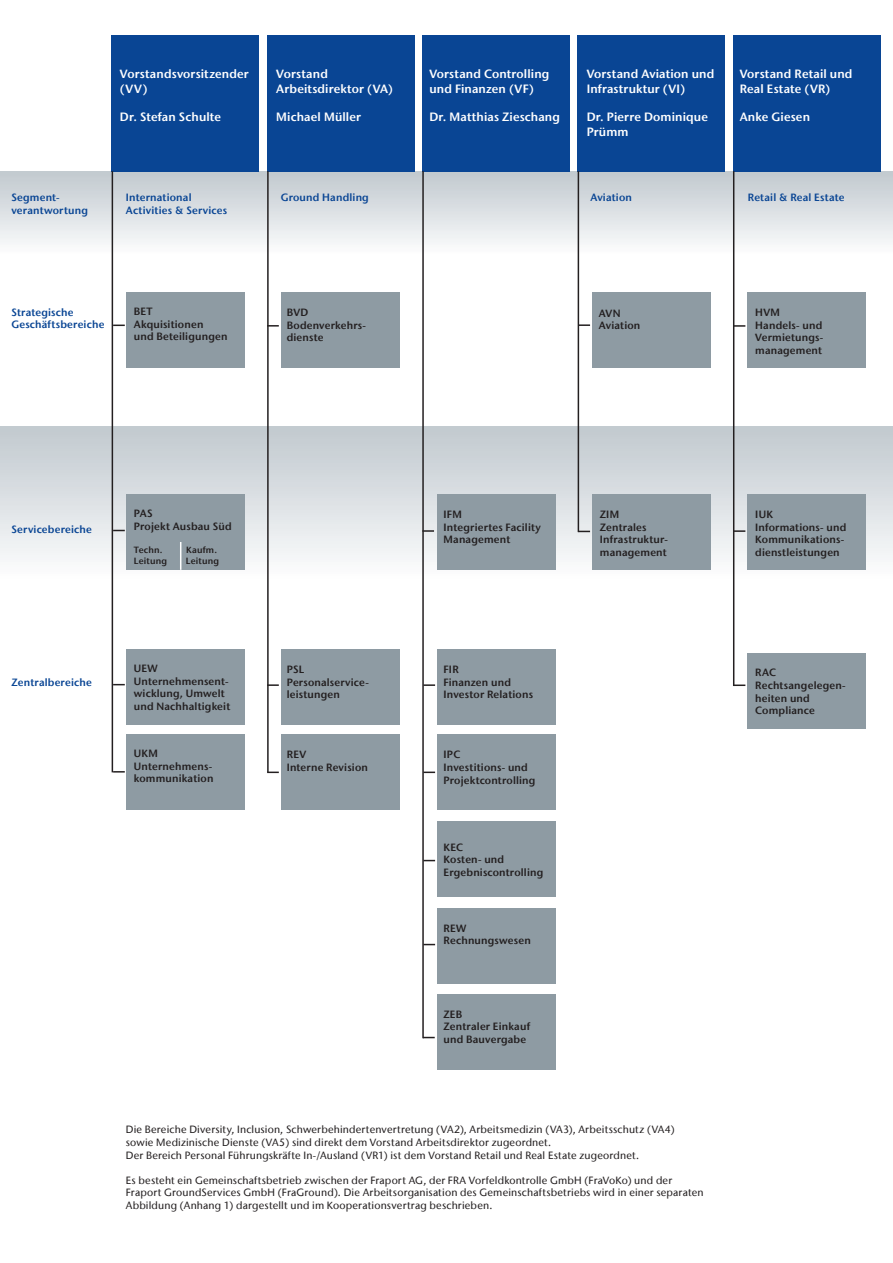
<style>
.page{position:relative;width:893px;height:1263px;background:#fff}
.page>*{position:absolute;margin:0;border:0;box-sizing:border-box;transform-origin:0 0}
.t1{font:600 12px/14.4px "Stone Sans Fraport II";letter-spacing:.01em;color:#fff}
.t2{font:600 10.5px/12.6px "Stone Sans Fraport II";letter-spacing:.015em;color:#231f20}
.t3{font:500 10.5px/12.6px "Stone Sans Fraport II";letter-spacing:.015em;color:#231f20}
.t4{font:600 10.5px/12.6px "Stone Sans Fraport II";letter-spacing:.015em;color:#094594}
.t5{font:600 9px "Stone Sans Fraport II";letter-spacing:.02em;color:#231f20}
</style>
<div class="page">
<div style="left:0;top:171px;width:893px;height:130px;background:linear-gradient(to bottom,#c7ced3,#fff)"></div>
<div style="left:0;top:426px;width:893px;height:238px;background:linear-gradient(to bottom,#c7ced3,#fff)"></div>
<div style="left:112px;top:35px;width:147px;height:136px;background:#094594"></div>
<div style="left:126px;top:292px;width:119px;height:76px;background:#8e9ba3"></div>
<div style="left:126px;top:494px;width:119px;height:76px;background:#8e9ba3"></div>
<div style="left:126px;top:649px;width:119px;height:76px;background:#8e9ba3"></div>
<div style="left:126px;top:735px;width:119px;height:75px;background:#8e9ba3"></div>
<div style="left:281px;top:292px;width:119px;height:76px;background:#8e9ba3"></div>
<div style="left:281px;top:649px;width:119px;height:76px;background:#8e9ba3"></div>
<div style="left:281px;top:735px;width:119px;height:75px;background:#8e9ba3"></div>
<div style="left:437px;top:494px;width:118px;height:76px;background:#8e9ba3"></div>
<div style="left:437px;top:649px;width:118px;height:76px;background:#8e9ba3"></div>
<div style="left:437px;top:735px;width:118px;height:75px;background:#8e9ba3"></div>
<div style="left:437px;top:908px;width:118px;height:75px;background:#8e9ba3"></div>
<div style="left:437px;top:821px;width:118px;height:75px;background:#8e9ba3"></div>
<div style="left:437px;top:994px;width:118px;height:75px;background:#8e9ba3"></div>
<div style="left:592px;top:292px;width:119px;height:76px;background:#8e9ba3"></div>
<div style="left:592px;top:494px;width:119px;height:76px;background:#8e9ba3"></div>
<div style="left:747px;top:292px;width:119px;height:76px;background:#8e9ba3"></div>
<div style="left:747px;top:494px;width:119px;height:76px;background:#8e9ba3"></div>
<div style="left:747px;top:653px;width:119px;height:75px;background:#8e9ba3"></div>
<div style="left:267px;top:35px;width:147px;height:136px;background:#094594"></div>
<div style="left:422px;top:35px;width:148px;height:136px;background:#094594"></div>
<div style="left:578px;top:35px;width:147px;height:136px;background:#094594"></div>
<div style="left:733px;top:35px;width:147px;height:136px;background:#094594"></div>
<hr style="left:112px;top:171px;width:1px;height:601px;background:#231f20">
<hr style="left:267px;top:171px;width:2px;height:601px;background:#231f20">
<hr style="left:422px;top:171px;width:2px;height:867px;background:#231f20">
<hr style="left:578px;top:171px;width:1px;height:361px;background:#231f20">
<hr style="left:733px;top:171px;width:1px;height:515px;background:#231f20">
<svg style="left:113px;top:325px;width:12px;height:1px"></svg>
<svg style="left:113px;top:530px;width:12px;height:1px"></svg>
<svg style="left:113px;top:684px;width:12px;height:1px"></svg>
<svg style="left:113px;top:771px;width:12px;height:1px"></svg>
<svg style="left:267px;top:325px;width:12px;height:2px"></svg>
<svg style="left:422px;top:530px;width:12px;height:2px"></svg>
<svg style="left:267px;top:684px;width:12px;height:2px"></svg>
<svg style="left:423px;top:684px;width:12px;height:2px"></svg>
<svg style="left:267px;top:771px;width:12px;height:2px"></svg>
<svg style="left:423px;top:771px;width:12px;height:2px"></svg>
<svg style="left:423px;top:944px;width:12px;height:1px"></svg>
<svg style="left:423px;top:860px;width:12px;height:1px"></svg>
<svg style="left:579px;top:324px;width:11px;height:2px"></svg>
<svg style="left:734px;top:325px;width:11px;height:2px"></svg>
<svg style="left:734px;top:530px;width:11px;height:2px"></svg>
<svg style="left:734px;top:684px;width:11px;height:2px"></svg>
<svg style="left:180px;top:542px;width:1px;height:28px"></svg>
<p class="t4" style="left:11px;top:191px;width:78px">Segment&shy;verantwortung</p>
<p class="t1" style="left:120px;top:67px;width:130px">Vorstandsvorsitzender (VV)</p>
<p class="t1" style="left:120px;top:110px;width:103px">Dr. Stefan Schulte</p>
<p class="t4" style="left:126px;top:191px;width:103px">International<br>Activities &amp; Services</p>
<p class="t1" style="left:276px;top:67px;width:118px">Vorstand<br>Arbeitsdirektor (VA)</p>
<p class="t1" style="left:276px;top:110px;width:86px">Michael Müller</p>
<p class="t1" style="left:429px;top:67px;width:122px">Vorstand Controlling und Finanzen (VF)</p>
<p class="t1" style="left:429px;top:110px;width:132px">Dr. Matthias Zieschang</p>
<p class="t1" style="left:587px;top:67px;width:129px">Vorstand Aviation und<br>Infrastruktur (VI)</p>
<p class="t1" style="left:587px;top:110px;width:123px">Dr. Pierre Dominique<br>Prümm</p>
<p class="t1" style="left:740px;top:67px;width:114px">Vorstand Retail und<br>Real Estate (VR)</p>
<p class="t1" style="left:740px;top:110px;width:72px">Anke Giesen</p>
<p class="t4" style="left:281px;top:191px;width:90px">Ground Handling</p>
<p class="t4" style="left:590px;top:191px;width:43px">Aviation</p>
<p class="t4" style="left:748px;top:191px;width:98px">Retail &amp; Real Estate</p>
<p class="t4" style="left:11px;top:306px;width:94px">Strategische<br>Geschäftsbereiche</p>
<p class="t2" style="left:134px;top:305px;width:95px">BET<br>Akquisitionen<br>und Beteiligungen</p>
<p class="t2" style="left:287px;top:306px;width:81px">BVD<br>Bodenverkehrs&shy;dienste</p>
<p class="t2" style="left:599px;top:307px;width:43px">AVN<br>Aviation</p>
<p class="t2" style="left:755px;top:306px;width:70px">HVM<br>Handels- und<br>Vermietungs&shy;management</p>
<p class="t4" style="left:11px;top:522px;width:82px">Servicebereiche</p>
<p class="t2" style="left:134px;top:507px;width:99px">PAS<br>Projekt Ausbau Süd</p>
<p class="t5" style="left:134px;top:544px;width:30px">Techn.</p>
<p class="t5" style="left:186px;top:544px;width:33px">Kaufm.</p>
<p class="t5" style="left:134px;top:555px;width:35px">Leitung</p>
<p class="t5" style="left:186px;top:555px;width:35px">Leitung</p>
<p class="t2" style="left:444px;top:508px;width:99px">IFM<br>Integriertes Facility<br>Management</p>
<p class="t2" style="left:600px;top:508px;width:70px">ZIM<br>Zentrales<br>Infrastruktur&shy;management</p>
<p class="t4" style="left:11px;top:675px;width:82px">Zentralbereiche</p>
<p class="t2" style="left:134px;top:662px;width:98px">UEW<br>Unternehmensent&shy;wicklung, Umwelt und Nachhaltigkeit</p>
<p class="t2" style="left:134px;top:747px;width:81px">UKM<br>Unternehmens&shy;kommunikation</p>
<p class="t2" style="left:287px;top:663px;width:84px">PSL<br>Personalservice&shy;leistungen</p>
<p class="t2" style="left:287px;top:748px;width:83px">REV<br>Interne Revision</p>
<p class="t2" style="left:444px;top:663px;width:91px">FIR<br>Finanzen und<br>Investor Relations</p>
<p class="t2" style="left:444px;top:748px;width:93px">IPC<br>Investitions- und<br>Projektcontrolling</p>
<p class="t2" style="left:444px;top:841px;width:101px">KEC<br>Kosten- und<br>Ergebniscontrolling</p>
<p class="t2" style="left:444px;top:921px;width:89px">REW<br>Rechnungswesen</p>
<p class="t2" style="left:444px;top:1007px;width:88px">ZEB<br>Zentraler Einkauf und Bauvergabe</p>
<p class="t3" style="left:126px;top:1123px;width:550px">Die Bereiche Diversity, Inclusion, Schwerbehindertenvertretung (VA2), Arbeitsmedizin (VA3), Arbeitsschutz (VA4) sowie Medizinische Dienste (VA5) sind direkt dem Vorstand Arbeitsdirektor zugeordnet.<br>Der Bereich Personal Führungskräfte In-/Ausland (VR1) ist dem Vorstand Retail und Real Estate zugeordnet.</p>
<p class="t3" style="left:126px;top:1173px;width:579px">Es besteht ein Gemeinschaftsbetrieb zwischen der Fraport AG, der FRA Vorfeldkontrolle GmbH (FraVoKo) und der<br>Fraport GroundServices GmbH (FraGround). Die Arbeitsorganisation des Gemeinschaftsbetriebs wird in einer separaten<br>Abbildung (Anhang 1) dargestellt und im Kooperationsvertrag beschrieben.</p>
<p class="t2" style="left:755px;top:508px;width:93px">IUK<br>Informations- und<br>Kommunikations&shy;dienstleistungen</p>
<p class="t2" style="left:755px;top:666px;width:92px">RAC<br>Rechtsangelegen&shy;heiten und<br>Compliance</p>
</div>
